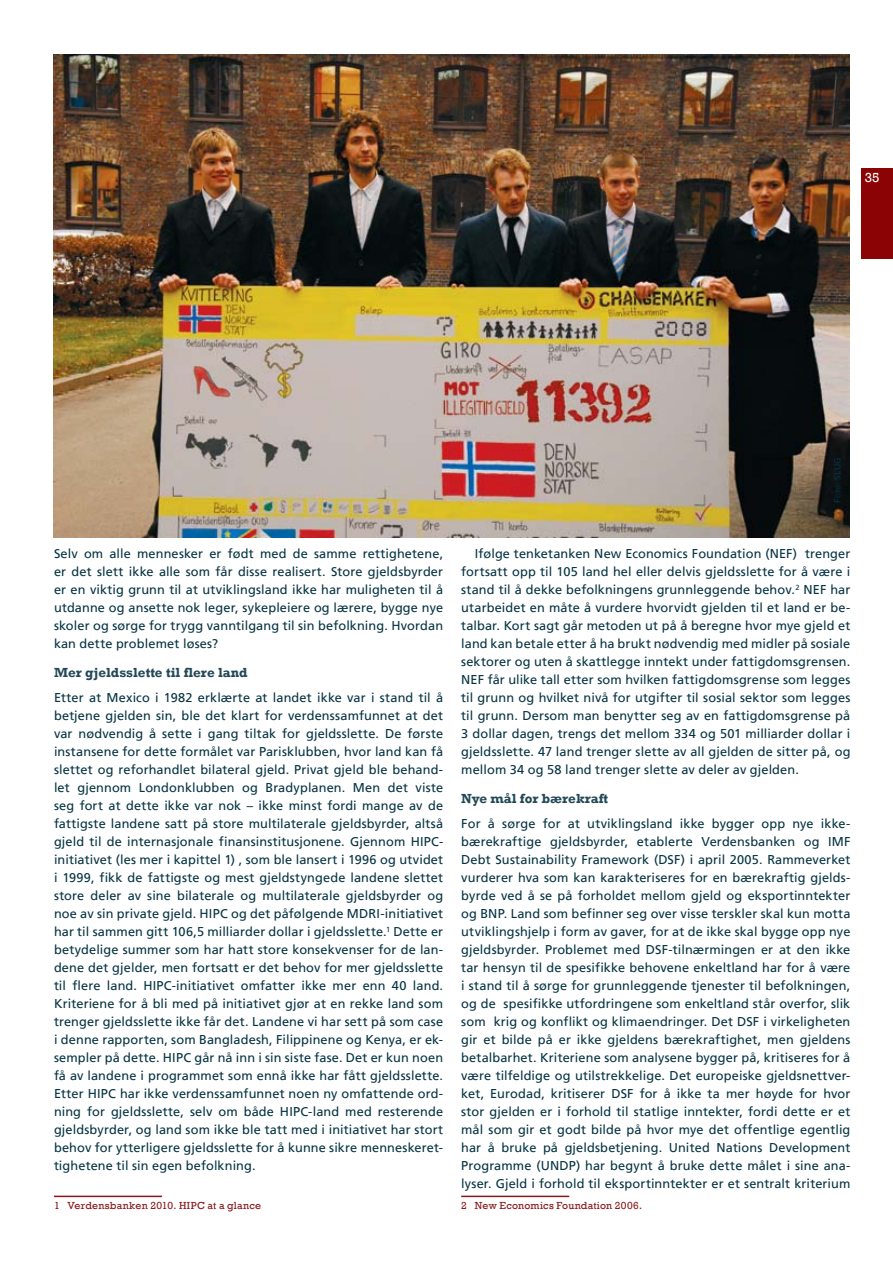
<style>
.page{position:relative;width:893px;height:1263px;background:#fff}
.page>*{position:absolute;margin:0;border:0;box-sizing:border-box;transform-origin:0 0}
.t1{font:700 13.5px "Rockwell";color:#224857}
.t2{font:13.5px "Rockwell";color:#fff}
.t3{font:12.75px/18px "Frutiger LT";letter-spacing:.01em;color:#063342;text-align:justify}
.t4{font:10.5px "Rockwell";letter-spacing:.02em;color:#88171a}
.t5{font:9px "Frutiger LT";color:#063342}
.s1{font-size:6.3px}
</style>
<div class="page">
<div style="left:861px;top:168px;width:32px;height:91px;background:#8b0304"></div>
<img style="left:53px;top:54px;width:797px;height:483px">
<hr style="left:54px;top:1195px;width:108px;height:2px;background:#88171a">
<hr style="left:461px;top:1195px;width:108px;height:2px;background:#88171a">
<p class="t2" style="left:865px;top:169px;width:16px">35</p>
<p class="t3" style="left:54px;top:545px;width:391px">Selv om alle mennesker er født med de samme rettighetene, er det slett ikke alle som får disse realisert. Store gjeldsbyrder er en viktig grunn til at utviklingsland ikke har muligheten til å utdanne og ansette nok leger, sykepleiere og lærere, bygge nye skoler og sørge for trygg vanntilgang til sin befolkning. Hvordan kan dette problemet løses?</p>
<p class="t1" style="left:54px;top:664px;width:195px">Mer gjeldsslette til flere land</p>
<p class="t3" style="left:54px;top:689px;width:391px">Etter at Mexico i 1982 erklærte at landet ikke var i stand til å betjene gjelden sin, ble det klart for verdenssamfunnet at det var nødvendig å sette i gang tiltak for gjeldsslette. De første instansene for dette formålet var Parisklubben, hvor land kan få slettet og reforhandlet bilateral gjeld. Privat gjeld ble behand&shy;let gjennom Londonklubben og Bradyplanen. Men det viste seg fort at dette ikke var nok – ikke minst fordi mange av de fattigste landene satt på store multilaterale gjeldsbyrder, altså gjeld til de internasjonale finansinstitusjonene. Gjennom HIPC&shy;initiativet (les mer i kapittel 1) , som ble lansert i 1996 og utvidet i 1999, fikk de fattigste og mest gjeldstyngede landene slettet store deler av sine bilaterale og multilaterale gjeldsbyrder og noe av sin private gjeld. HIPC og det påfølgende MDRI-initiativet har til sammen gitt 106,5 milliarder dollar i gjeldsslette.<sup>1</sup> Dette er betydelige summer som har hatt store konsekvenser for de lan&shy;dene det gjelder, men fortsatt er det behov for mer gjeldsslette til flere land. HIPC-initiativet omfatter ikke mer enn 40 land.<br>Kriteriene for å bli med på initiativet gjør at en rekke land som trenger gjeldsslette ikke får det. Landene vi har sett på som case i denne rapporten, som Bangladesh, Filippinene og Kenya, er ek&shy;sempler på dette. HIPC går nå inn i sin siste fase. Det er kun noen få av landene i programmet som ennå ikke har fått gjeldsslette.<br>Etter HIPC har ikke verdenssamfunnet noen ny omfattende ord&shy;ning for gjeldsslette, selv om både HIPC-land med resterende gjeldsbyrder, og land som ikke ble tatt med i initiativet har stort behov for ytterligere gjeldsslette for å kunne sikre menneskeret&shy;tighetene til sin egen befolkning.</p>
<p class="t4" style="left:54px;top:1199px;width:209px">1 Verdensbanken 2010. HIPC at a glance</p>
<p class="t5" style="left:832px;top:503px;width:47px;rotate:-90deg">F<span class="s1">oto</span>: SLUG</p>
<p class="t3" style="left:461px;top:545px;width:391px;text-indent:14px">Ifølge tenketanken New Economics Foundation (NEF) trenger fortsatt opp til 105 land hel eller delvis gjeldsslette for å være i stand til å dekke befolkningens grunnleggende behov.<sup>2</sup> NEF har utarbeidet en måte å vurdere hvorvidt gjelden til et land er be&shy;talbar. Kort sagt går metoden ut på å beregne hvor mye gjeld et land kan betale etter å ha brukt nødvendig med midler på sosiale sektorer og uten å skattlegge inntekt under fattigdomsgrensen.<br>NEF får ulike tall etter som hvilken fattigdomsgrense som legges til grunn og hvilket nivå for utgifter til sosial sektor som legges til grunn. Dersom man benytter seg av en fattigdomsgrense på 3 dollar dagen, trengs det mellom 334 og 501 milliarder dollar i gjeldsslette. 47 land trenger slette av all gjelden de sitter på, og mellom 34 og 58 land trenger slette av deler av gjelden.</p>
<p class="t1" style="left:461px;top:790px;width:148px">Nye mål for bærekraft</p>
<p class="t3" style="left:461px;top:815px;width:391px">For å sørge for at utviklingsland ikke bygger opp nye ikke&shy;bærekraftige gjeldsbyrder, etablerte Verdensbanken og IMF Debt Sustainability Framework (DSF) i april 2005. Rammeverket vurderer hva som kan karakteriseres for en bærekraftig gjelds&shy;byrde ved å se på forholdet mellom gjeld og eksportinntekter og BNP. Land som befinner seg over visse terskler skal kun motta utviklingshjelp i form av gaver, for at de ikke skal bygge opp nye gjeldsbyrder. Problemet med DSF-tilnærmingen er at den ikke tar hensyn til de spesifikke behovene enkeltland har for å være i stand til å sørge for grunnleggende tjenester til befolkningen, og de spesifikke utfordringene som enkeltland står overfor, slik som krig og konflikt og klimaendringer. Det DSF i virkeligheten gir et bilde på er ikke gjeldens bærekraftighet, men gjeldens betalbarhet. Kriteriene som analysene bygger på, kritiseres for å være tilfeldige og utilstrekkelige. Det europeiske gjeldsnettver&shy;ket, Eurodad, kritiserer DSF for å ikke ta mer høyde for hvor stor gjelden er i forhold til statlige inntekter, fordi dette er et mål som gir et godt bilde på hvor mye det offentlige egentlig har å bruke på gjeldsbetjening. United Nations Development Programme (UNDP) har begynt å bruke dette målet i sine ana&shy;lyser. Gjeld i forhold til eksportinntekter er et sentralt kriterium</p>
<p class="t4" style="left:461px;top:1199px;width:183px">2 New Economics Foundation 2006.</p>
</div>
